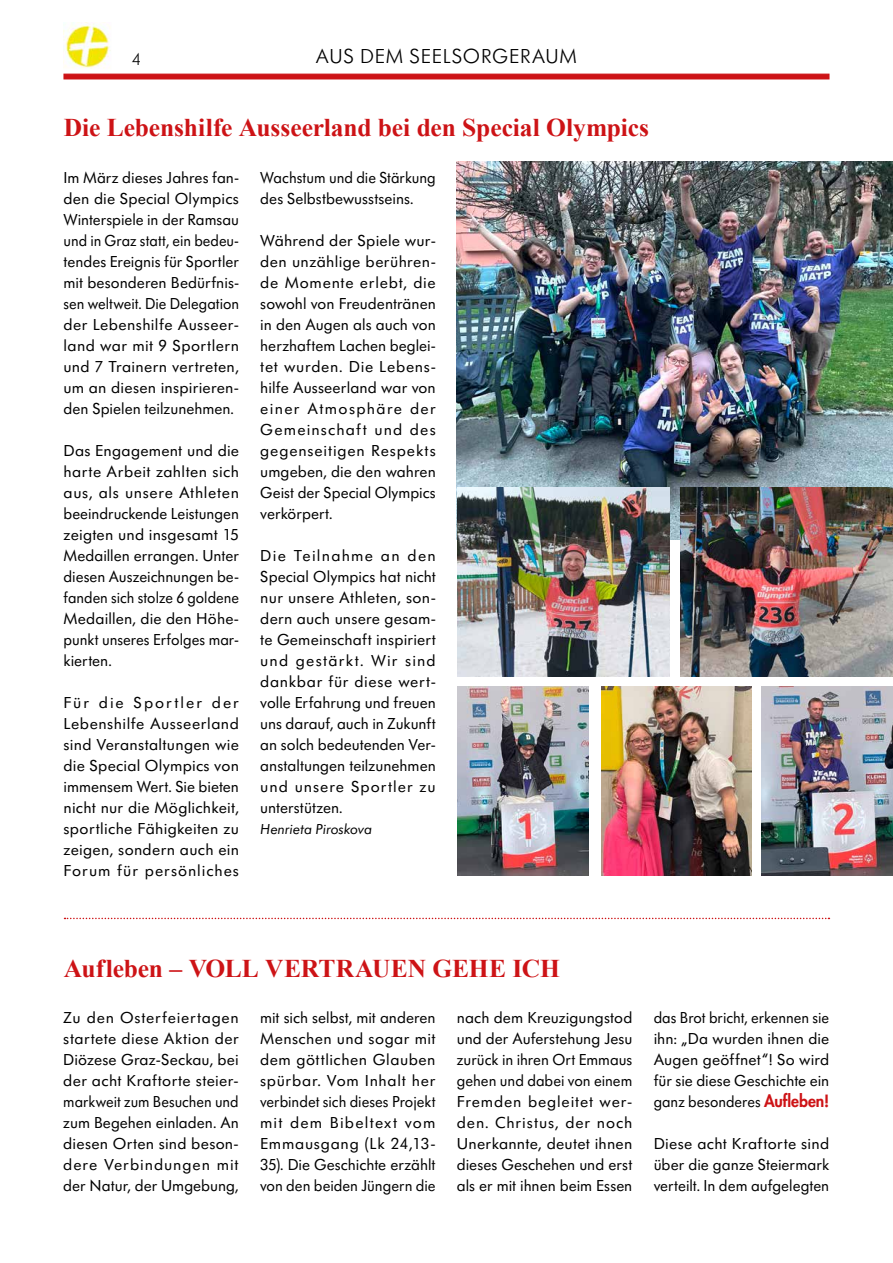
<style>
.page{position:relative;width:893px;height:1263px;background:#fff}
.page>*{position:absolute;margin:0;border:0;box-sizing:border-box;transform-origin:0 0}
.t1{font:700 25.5px "Times New Roman";letter-spacing:-.005em;color:#cd1316}
.t2{font:300 21px "Futura SB";letter-spacing:.04em;color:#000}
.t3{font:300 18px "Futura SB";color:#000}
.t4{font:16.5px/21px "Futura SB";letter-spacing:.005em;color:#000;text-align:justify}
.t5{font:16.5px/21px "Futura SB";letter-spacing:.005em;color:#000;text-align:justify;scale:.96 1}
.t6{font:italic 15px "Futura SB";color:#000}
.s1{font-family:"Futura Std";font-weight:800;color:#cd1316}
</style>
<div class="page">
<div style="left:64px;top:74px;width:765px;height:5px;background:#cd1316"></div>
<img style="left:64px;top:23px;width:47px;height:46px">
<svg style="left:65px;top:918px;width:764px;height:1px"></svg>
<img style="left:457px;top:162px;width:436px;height:378px">
<img style="left:680px;top:487px;width:213px;height:189px">
<img style="left:457px;top:687px;width:132px;height:189px">
<img style="left:761px;top:687px;width:132px;height:189px">
<img style="left:601px;top:687px;width:150px;height:189px">
<img style="left:457px;top:487px;width:213px;height:189px">
<p class="t3" style="left:132px;top:49px;width:11px">4</p>
<p class="t2" style="left:316px;top:45px;width:262px">AUS DEM SEELSORGERAUM</p>
<h1 class="t1" style="left:64px;top:109px;width:587px">Die Lebenshilfe Ausseerland bei den Special Olympics</h1>
<p class="t4" style="left:64px;top:167px;width:177px">Im März dieses Jahres fan&shy;den die Special Olympics Winterspiele in der Ramsau und in Graz statt, ein bedeu&shy;tendes Ereignis für Sportler mit besonderen Bedürfnis&shy;sen weltweit. Die Delegation der Lebenshilfe Ausseer&shy;land war mit 9 Sportlern und 7 Trainern vertreten, um an diesen inspirieren&shy;den Spielen teilzunehmen.</p>
<p class="t4" style="left:64px;top:440px;width:177px">Das Engagement und die harte Arbeit zahlten sich aus, als unsere Athleten beeindruckende Leistungen zeigten und insgesamt 15<br>Medaillen errangen. Unter diesen Auszeichnungen be&shy;fanden sich stolze 6 goldene Medaillen, die den Höhe&shy;punkt unseres Erfolges mar&shy;kierten.</p>
<p class="t4" style="left:64px;top:692px;width:177px">Für die Sportler der Lebenshilfe Ausseerland sind Veranstaltungen wie die Special Olympics von immensem Wert. Sie bieten nicht nur die Möglichkeit, sportliche Fähigkeiten zu zeigen, sondern auch ein Forum für persönliches</p>
<p class="t5" style="left:260px;top:167px;width:184px">Wachstum und die Stärkung des Selbstbewusstseins.</p>
<p class="t4" style="left:260px;top:230px;width:177px">Während der Spiele wur&shy;den unzählige berühren&shy;de Momente erlebt, die sowohl von Freudentränen in den Augen als auch von herzhaftem Lachen beglei&shy;tet wurden. Die Lebens&shy;hilfe Ausseerland war von einer Atmosphäre der Gemeinschaft und des gegenseitigen Respekts umgeben, die den wahren Geist der Special Olympics verkörpert.</p>
<p class="t4" style="left:260px;top:545px;width:177px">Die Teilnahme an den Special Olympics hat nicht nur unsere Athleten, son&shy;dern auch unsere gesam&shy;te Gemeinschaft inspiriert und gestärkt. Wir sind dankbar für diese wert&shy;volle Erfahrung und freuen uns darauf, auch in Zukunft an solch bedeutenden Ver&shy;anstaltungen teilzunehmen und unsere Sportler zu unterstützen.</p>
<p class="t6" style="left:260px;top:821px;width:113px">Henrieta Piroskova</p>
<h1 class="t1" style="left:64px;top:950px;width:498px">Aufleben – VOLL VERTRAUEN GEHE ICH</h1>
<p class="t4" style="left:63px;top:1007px;width:177px">Zu den Osterfeiertagen startete diese Aktion der Diözese Graz-Seckau, bei der acht Kraftorte steier&shy;markweit zum Besuchen und zum Begehen einladen. An diesen Orten sind beson&shy;dere Verbindungen mit der Natur, der Umgebung,</p>
<p class="t4" style="left:260px;top:1007px;width:177px">mit sich selbst, mit anderen Menschen und sogar mit dem göttlichen Glauben spürbar. Vom Inhalt her verbindet sich dieses Projekt mit dem Bibeltext vom Emmausgang (Lk 24,13- 35). Die Geschichte erzählt von den beiden Jüngern die</p>
<p class="t4" style="left:457px;top:1007px;width:177px">nach dem Kreuzigungstod und der Auferstehung Jesu zurück in ihren Ort Emmaus gehen und dabei von einem Fremden begleitet wer&shy;den. Christus, der noch Unerkannte, deutet ihnen dieses Geschehen und erst als er mit ihnen beim Essen</p>
<p class="t5" style="left:654px;top:1007px;width:184px">das Brot bricht, erkennen sie ihn: „Da wurden ihnen die Augen geöffnet“! So wird für sie diese Geschichte ein ganz besonderes <span class="s1">Aufleben!</span></p>
<p class="t4" style="left:654px;top:1133px;width:177px">Diese acht Kraftorte sind über die ganze Steiermark verteilt. In dem aufgelegten</p>
</div>
